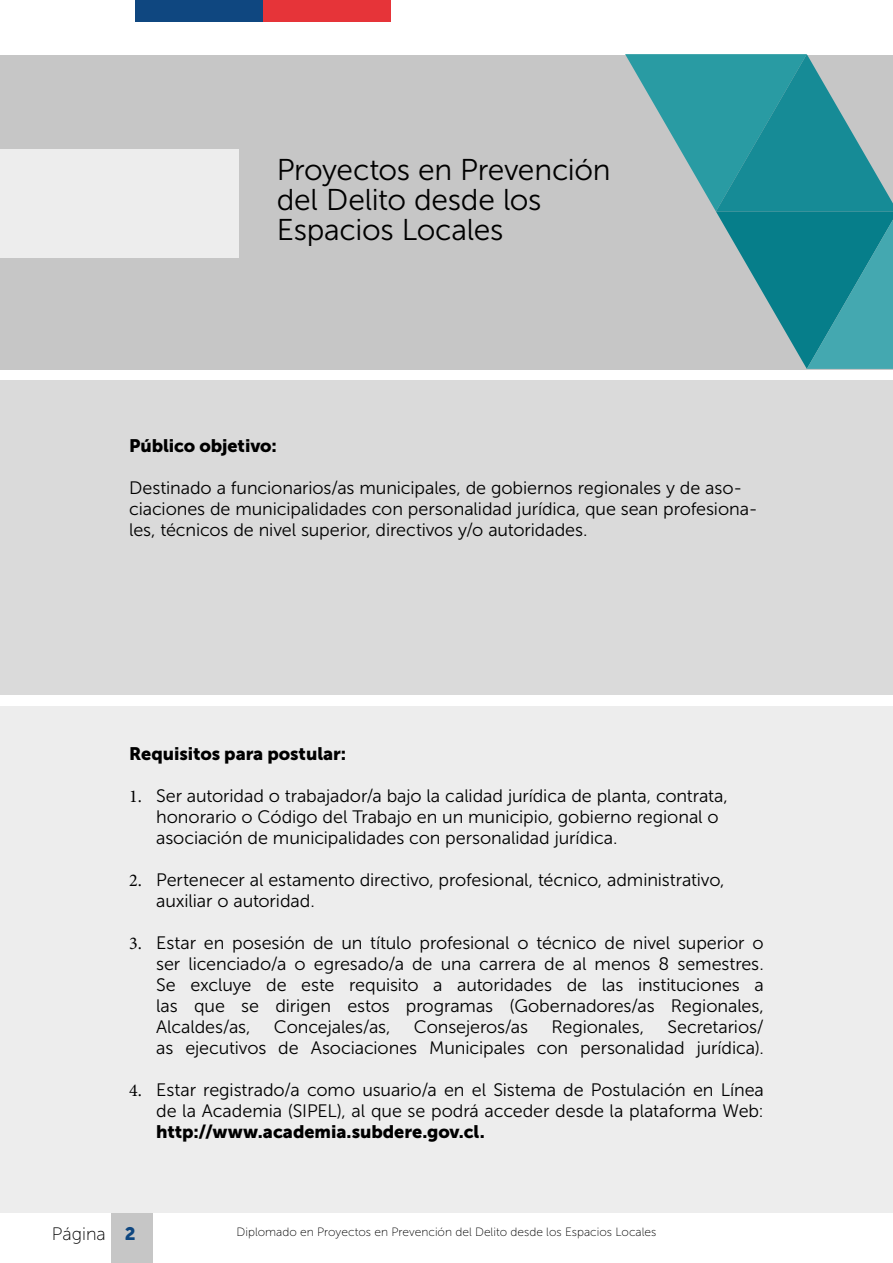
<style>
.page{position:relative;width:893px;height:1263px;background:#fff}
.page>*{position:absolute;margin:0;border:0;box-sizing:border-box;transform-origin:0 0}
.t1{font:30px/30px "Museo Sans 300";letter-spacing:-.01em;color:#000}
.t2{font:18px/21px "Museo Sans 300";letter-spacing:-.005em;color:#000}
.t3{font:18px "Museo Sans 900";letter-spacing:-.005em;color:#000}
.t4{font:18px "Museo Sans 100";color:#000}
.t5{font:18px "Museo Sans 900";color:#0f4780}
.t6{font:12px "Museo Sans 100";color:#000}
.s1{font-family:"Minion Pro"}
</style>
<div class="page">
<div style="left:111px;top:1209px;width:41px;height:54px;background:#c6c6c6"></div>
<div style="left:135px;top:0;width:128px;height:22px;background:#0f4780"></div>
<div style="left:263px;top:0;width:127px;height:22px;background:#e63439"></div>
<div style="left:0;top:55px;width:893px;height:314px;background:#c6c6c6"></div>
<div style="left:0;top:381px;width:893px;height:314px;background:#dadada"></div>
<div style="left:0;top:707px;width:893px;height:506px;background:#ededed"></div>
<div style="left:0;top:149px;width:238px;height:109px;background:#ededed"></div>
<svg style="left:625px;top:54px;width:268px;height:315px"></svg>
<h1 class="t1" style="left:277px;top:155px;width:336px">Proyectos en Prevención del Delito desde los<br>Espacios Locales</h1>
<p class="t3" style="left:129px;top:435px;width:149px">Público objetivo:</p>
<p class="t2" style="left:129px;top:477px;width:630px">Destinado a funcionarios/as municipales, de gobiernos regionales y de aso&shy;ciaciones de municipalidades con personalidad jurídica, que sean profesiona&shy;les, técnicos de nivel superior, directivos y/o autoridades.</p>
<p class="t3" style="left:129px;top:743px;width:218px">Requisitos para postular:</p>
<p class="t2" style="left:156px;top:785px;width:573px;text-indent:-27px"><span class="s1">1.</span> Ser autoridad o trabajador/a bajo la calidad jurídica de planta, contrata, honorario o Código del Trabajo en un municipio, gobierno regional o asociación de municipalidades con personalidad jurídica.</p>
<p class="t2" style="left:156px;top:869px;width:570px;text-indent:-27px"><span class="s1">2.</span> Pertenecer al estamento directivo, profesional, técnico, administrativo, auxiliar o autoridad.</p>
<p class="t2" style="left:156px;top:932px;width:609px;text-align:justify;text-indent:-27px"><span class="s1">3.</span> Estar en posesión de un título profesional o técnico de nivel superior o ser licenciado/a o egresado/a de una carrera de al menos 8 semestres.<br>Se excluye de este requisito a autoridades de las instituciones a las que se dirigen estos programas (Gobernadores/as Regionales, Alcaldes/as,</p>
<p class="t2" style="left:156px;top:1016px;width:609px;text-align:right">Secretarios/<br>as ejecutivos de Asociaciones Municipales con personalidad jurídica).</p>
<p class="t2" style="left:129px;top:1079px;width:636px;text-align:right"><span class="s1">4.</span> Estar registrado/a como usuario/a en el Sistema de Postulación en Línea de la Academia (SIPEL), al que se podrá acceder desde la plataforma Web:</p>
<p class="t3" style="left:156px;top:1121px;width:330px">http://www.academia.subdere.gov.cl.</p>
<p class="t2" style="left:274px;top:1016px;width:118px">Concejales/as,</p>
<p class="t2" style="left:414px;top:1016px;width:116px">Consejeros/as</p>
<p class="t2" style="left:551px;top:1016px;width:94px">Regionales,</p>
<p class="t5" style="left:125px;top:1223px;width:12px">2</p>
<p class="t4" style="left:52px;top:1224px;width:55px">Página</p>
<p class="t6" style="left:237px;top:1225px;width:421px">Diplomado en Proyectos en Prevención del Delito desde los Espacios Locales</p>
</div>
